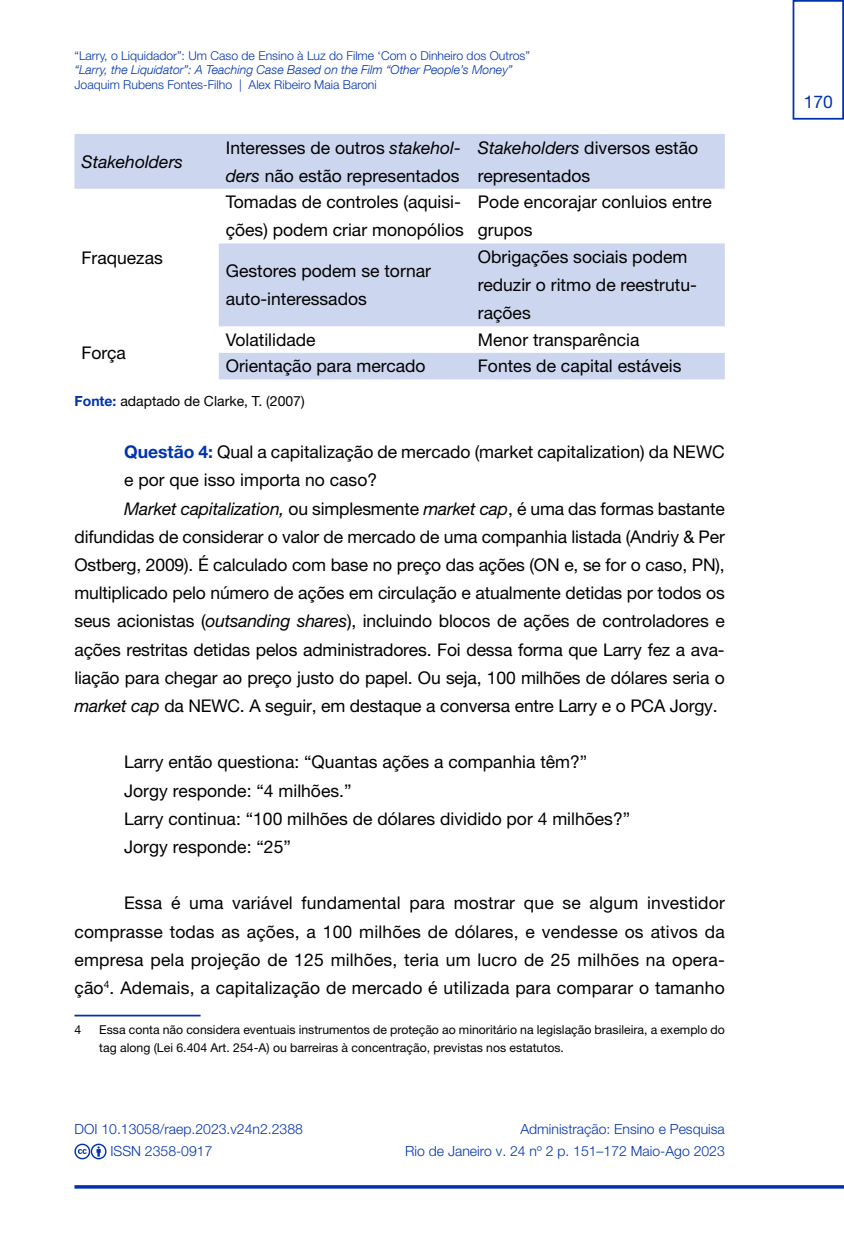
<style>
.page{position:relative;width:844px;height:1241px;background:#fff}
.page>*{position:absolute;margin:0;border:0;box-sizing:border-box;transform-origin:0 0}
.t1{font:17.5px/28.2px "Helvetica Neue LT Std";color:#000}
.t2{font:italic 17.5px "Helvetica Neue LT Std";color:#000}
.t3{font:17.5px "Helvetica Neue LT Std";color:#0033ab}
.t4{font:300 14px/21.7px "Helvetica Neue LT Std";color:#0033ab;text-align:right}
.t5{font:14px "Helvetica Neue LT Std";color:#000}
.t6{font:12.25px/18.4px "Helvetica Neue LT Std";color:#000}
.t7{font:300 12.25px "Helvetica Neue LT Std";color:#0033ab}
.t8{font:italic 300 12.25px "Helvetica Neue LT Com";color:#0033ab}
.s1{font-style:italic}
.s2{font-weight:700;color:#0033ab}
</style>
<div class="page">
<svg style="left:74px;top:1185px;width:769px;height:3px;fill:#0033ab"></svg>
<div style="left:792px;top:0;width:51px;height:120px;border:2px solid #0033ab"></div>
<svg style="left:74px;top:1143px;width:32px;height:16px"></svg>
<svg style="left:74px;top:134px;width:650px;height:245px;fill:#ccd6ee"></svg>
<hr style="left:74px;top:1014px;width:126px;height:2px;background:#0033ab">
<p class="t7" style="left:74px;top:48px;width:457px">“Larry, o Liquidador”: Um Caso de Ensino à Luz do Filme ‘Com o Dinheiro dos Outros”</p>
<p class="t8" style="left:74px;top:63px;width:439px">“Larry, the Liquidator”: A Teaching Case Based on the Film “Other People’s Money”</p>
<p class="t7" style="left:74px;top:77px;width:304px">Joaquim Rubens Fontes-Filho | Alex Ribeiro Maia Baroni</p>
<p class="t2" style="left:81px;top:151px;width:103px">Stakeholders</p>
<p class="t1" style="left:81px;top:243px;width:83px">Fraquezas</p>
<p class="t1" style="left:226px;top:133px;width:236px">Interesses de outros <span class="s1">stakehol&shy;ders</span> não estão representados</p>
<p class="t1" style="left:478px;top:133px;width:222px"><span class="s1">Stakeholders</span> diversos estão representados</p>
<p class="t1" style="left:226px;top:188px;width:239px">Tomadas de controles (aquisi&shy;ções) podem criar monopólios</p>
<p class="t1" style="left:478px;top:188px;width:235px">Pode encorajar conluios entre grupos</p>
<p class="t1" style="left:226px;top:256px;width:207px">Gestores podem se tornar auto-interessados</p>
<p class="t1" style="left:478px;top:242px;width:220px">Obrigações sociais podem reduzir o ritmo de reestrutu&shy;rações</p>
<p class="t1" style="left:226px;top:325px;width:91px">Volatilidade</p>
<p class="t1" style="left:478px;top:325px;width:163px">Menor transparência</p>
<p class="t1" style="left:226px;top:352px;width:201px">Orientação para mercado</p>
<p class="t1" style="left:478px;top:352px;width:205px">Fontes de capital estáveis</p>
<p class="t5" style="left:74px;top:392px;width:232px"><span class="s2">Fonte:</span> adaptado de Clarke, T. (2007)</p>
<p class="t1" style="left:124px;top:437px;width:602px"><span class="s2">Questão 4:</span> Qual a capitalização de mercado (market capitalization) da NEWC</p>
<p class="t1" style="left:124px;top:466px;width:254px">e por que isso importa no caso?</p>
<p class="t1" style="left:124px;top:494px;width:602px"><span class="s1">Market capitalization,</span> ou simplesmente <span class="s1">market cap</span>, é uma das formas bastante</p>
<p class="t1" style="left:74px;top:522px;width:651px">difundidas de considerar o valor de mercado de uma companhia listada (Andriy &amp; Per</p>
<p class="t1" style="left:74px;top:550px;width:651px">Ostberg, 2009). É calculado com base no preço das ações (ON e, se for o caso, PN),</p>
<p class="t1" style="left:74px;top:578px;width:651px">multiplicado pelo número de ações em circulação e atualmente detidas por todos os</p>
<p class="t1" style="left:74px;top:606px;width:651px">seus acionistas (<span class="s1">outsanding shares</span>), incluindo blocos de ações de controladores e</p>
<p class="t1" style="left:74px;top:635px;width:651px">ações restritas detidas pelos administradores. Foi dessa forma que Larry fez a ava-</p>
<p class="t1" style="left:74px;top:663px;width:651px">liação para chegar ao preço justo do papel. Ou seja, 100 milhões de dólares seria o</p>
<p class="t1" style="left:74px;top:691px;width:644px"><span class="s1">market cap</span> da NEWC. A seguir, em destaque a conversa entre Larry e o PCA Jorgy.</p>
<p class="t1" style="left:124px;top:747px;width:507px">Larry então questiona: “Quantas ações a companhia têm?” Jorgy responde: “4 milhões.”<br>Larry continua: “100 milhões de dólares dividido por 4 milhões?” Jorgy responde: “25”</p>
<p class="t1" style="left:74px;top:888px;width:651px;text-align:justify;text-indent:50px">Essa é uma variável fundamental para mostrar que se algum investidor comprasse todas as ações, a 100 milhões de dólares, e vendesse os ativos da empresa pela projeção de 125 milhões, teria um lucro de 25 milhões na opera&shy;ção<sup>4</sup>. Ademais, a capitalização de mercado é utilizada para comparar o tamanho</p>
<p class="t6" style="left:74px;top:1020px;width:8px">4</p>
<p class="t6" style="left:99px;top:1020px;width:627px">Essa conta não considera eventuais instrumentos de proteção ao minoritário na legislação brasileira, a exemplo do tag along (Lei 6.404 Art. 254-A) ou barreiras à concentração, previstas nos estatutos.</p>
<p class="t1" style="left:81px;top:338px;width:46px">Força</p>
<p class="t4" style="left:110px;top:1117px;width:194px;text-align:left;text-indent:-36px">DOI 10.13058/raep.2023.v24n2.2388<br>ISSN 2358-0917</p>
<p class="t4" style="left:405px;top:1117px;width:321px">Administração: Ensino e Pesquisa<br>Rio de Janeiro v. 24 nº 2 p. 151–172 Maio-Ago 2023</p>
<p class="t3" style="left:803px;top:91px;width:31px">170</p>
</div>
